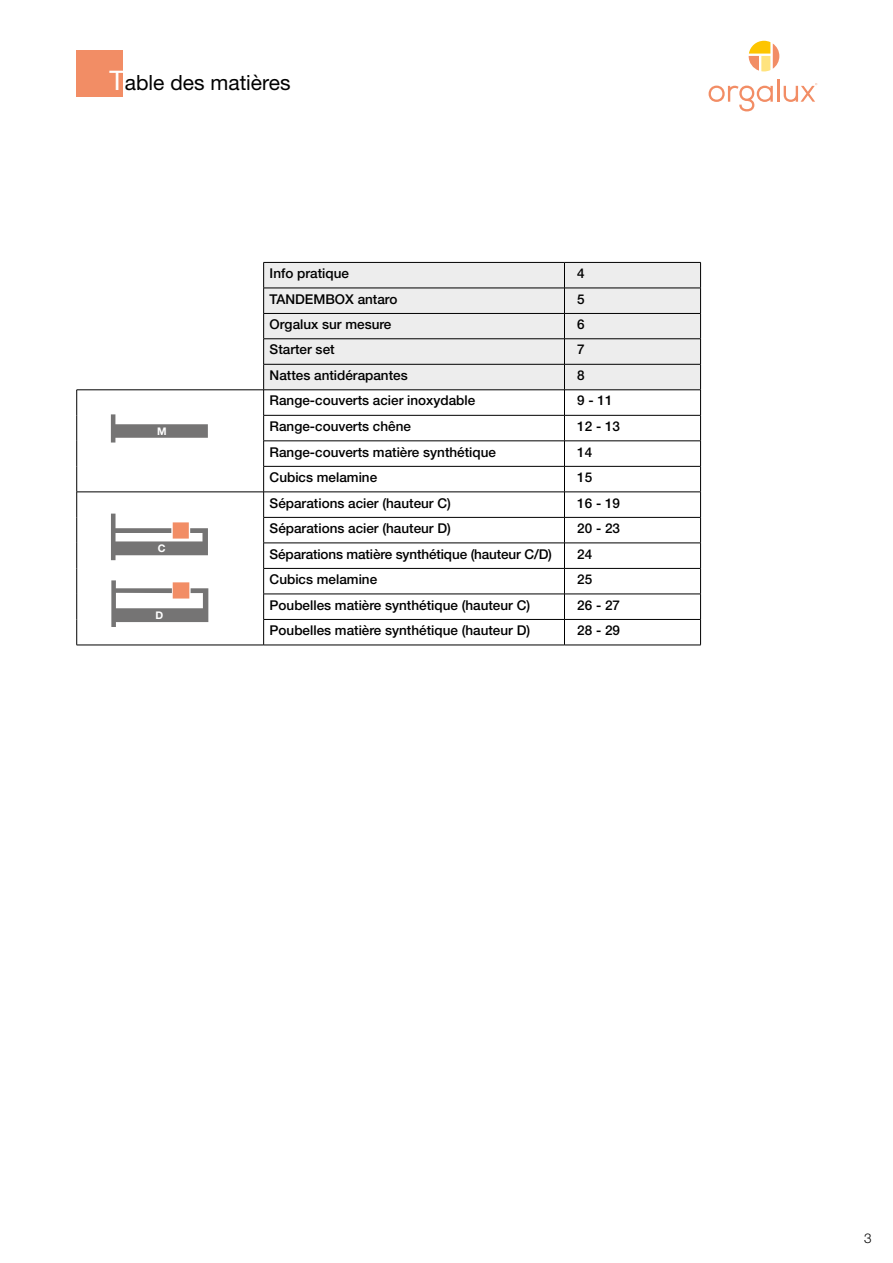
<style>
.page{position:relative;width:893px;height:1263px;background:#fff}
.page>*{position:absolute;margin:0;border:0;box-sizing:border-box;transform-origin:0 0}
.t1{font:21px "Helvetica Neue LT Std";color:#000}
.t2{font:500 13.5px "Helvetica Neue LT Std";color:#000}
.t3{font:300 13.5px "Helvetica Neue LT Std";color:#000}
.t4{font:700 10.5px "Helvetica Neue LT Std";color:#fff}
.s1{font-size:27px;color:#fff}
</style>
<div class="page">
<div style="left:77px;top:50px;width:46px;height:47px;background:#f28d65"></div>
<svg style="left:111px;top:414px;width:97px;height:28px"></svg>
<svg style="left:111px;top:514px;width:97px;height:46px"></svg>
<svg style="left:111px;top:580px;width:97px;height:47px"></svg>
<svg style="left:749px;top:41px;width:30px;height:30px"></svg>
<svg style="left:709px;top:86px;width:64px;height:25px"></svg>
<hr style="left:777px;top:80px;width:2px;height:22px;background:#f28d65">
<svg style="left:784px;top:83px;width:33px;height:19px"></svg>
<div style="left:264px;top:263px;width:436px;height:127px;background:#ededed"></div>
<hr style="left:263px;top:262px;width:301px;height:1px;background:#000">
<hr style="left:564px;top:262px;width:137px;height:1px;background:#000">
<hr style="left:263px;top:288px;width:301px;height:1px;background:#000">
<hr style="left:564px;top:288px;width:137px;height:1px;background:#000">
<hr style="left:263px;top:313px;width:301px;height:1px;background:#000">
<hr style="left:564px;top:313px;width:137px;height:1px;background:#000">
<hr style="left:263px;top:338px;width:301px;height:1px;background:#000">
<hr style="left:564px;top:338px;width:137px;height:1px;background:#000">
<hr style="left:263px;top:364px;width:301px;height:1px;background:#000">
<hr style="left:564px;top:364px;width:137px;height:1px;background:#000">
<hr style="left:264px;top:390px;width:300px;height:1px;background:#000">
<hr style="left:564px;top:390px;width:137px;height:1px;background:#000">
<hr style="left:263px;top:415px;width:301px;height:1px;background:#000">
<hr style="left:564px;top:415px;width:137px;height:1px;background:#000">
<hr style="left:263px;top:441px;width:301px;height:1px;background:#000">
<hr style="left:564px;top:441px;width:137px;height:1px;background:#000">
<hr style="left:263px;top:466px;width:301px;height:1px;background:#000">
<hr style="left:564px;top:466px;width:137px;height:1px;background:#000">
<hr style="left:77px;top:492px;width:187px;height:1px;background:#000">
<hr style="left:264px;top:492px;width:300px;height:1px;background:#000">
<hr style="left:564px;top:492px;width:137px;height:1px;background:#000">
<hr style="left:263px;top:517px;width:301px;height:1px;background:#000">
<hr style="left:564px;top:517px;width:137px;height:1px;background:#000">
<hr style="left:263px;top:543px;width:301px;height:1px;background:#000">
<hr style="left:564px;top:543px;width:137px;height:1px;background:#000">
<hr style="left:263px;top:568px;width:301px;height:1px;background:#000">
<hr style="left:564px;top:568px;width:137px;height:1px;background:#000">
<hr style="left:263px;top:594px;width:301px;height:1px;background:#000">
<hr style="left:564px;top:594px;width:137px;height:1px;background:#000">
<hr style="left:263px;top:619px;width:301px;height:1px;background:#000">
<hr style="left:564px;top:619px;width:137px;height:1px;background:#000">
<svg style="left:564px;top:263px;width:1px;height:382px"></svg>
<svg style="left:700px;top:263px;width:1px;height:382px"></svg>
<hr style="left:264px;top:645px;width:300px;height:1px;background:#000">
<hr style="left:564px;top:645px;width:137px;height:1px;background:#000">
<svg style="left:76px;top:390px;width:1px;height:255px"></svg>
<svg style="left:263px;top:263px;width:1px;height:382px"></svg>
<hr style="left:77px;top:390px;width:187px;height:1px;background:#000">
<hr style="left:77px;top:645px;width:187px;height:1px;background:#000">
<div style="left:173px;top:522px;width:16px;height:17px;background:#f28d65;border:2px solid #f28d65"></div>
<div style="left:173px;top:582px;width:16px;height:16px;background:#f28d65;border:2px solid #f28d65"></div>
<h1 class="t1" style="left:109px;top:70px;width:183px"><span class="s1">T</span>able des matières</h1>
<p class="t4" style="left:157px;top:424px;width:11px">M</p>
<p class="t4" style="left:158px;top:542px;width:9px">C</p>
<p class="t4" style="left:156px;top:609px;width:9px">D</p>
<p class="t2" style="left:270px;top:265px;width:81px">Info pratique</p>
<p class="t2" style="left:577px;top:265px;width:9px">4</p>
<p class="t2" style="left:270px;top:291px;width:129px">TANDEMBOX antaro</p>
<p class="t2" style="left:577px;top:291px;width:9px">5</p>
<p class="t2" style="left:270px;top:316px;width:123px">Orgalux sur mesure</p>
<p class="t2" style="left:577px;top:316px;width:9px">6</p>
<p class="t2" style="left:270px;top:342px;width:67px">Starter set</p>
<p class="t2" style="left:577px;top:342px;width:9px">7</p>
<p class="t2" style="left:270px;top:367px;width:140px">Nattes antidérapantes</p>
<p class="t2" style="left:577px;top:367px;width:9px">8</p>
<p class="t2" style="left:270px;top:393px;width:207px">Range-couverts acier inoxydable</p>
<p class="t2" style="left:577px;top:393px;width:37px">9 - 11</p>
<p class="t2" style="left:270px;top:418px;width:143px">Range-couverts chêne</p>
<p class="t2" style="left:577px;top:418px;width:44px">12 - 13</p>
<p class="t2" style="left:270px;top:444px;width:228px">Range-couverts matière synthétique</p>
<p class="t2" style="left:577px;top:444px;width:17px">14</p>
<p class="t2" style="left:270px;top:469px;width:109px">Cubics melamine</p>
<p class="t2" style="left:577px;top:469px;width:17px">15</p>
<p class="t2" style="left:270px;top:495px;width:183px">Séparations acier (hauteur C)</p>
<p class="t2" style="left:577px;top:495px;width:44px">16 - 19</p>
<p class="t2" style="left:270px;top:520px;width:183px">Séparations acier (hauteur D)</p>
<p class="t2" style="left:577px;top:520px;width:44px">20 - 23</p>
<p class="t2" style="left:270px;top:546px;width:284px">Séparations matière synthétique (hauteur C/D)</p>
<p class="t2" style="left:577px;top:546px;width:17px">24</p>
<p class="t2" style="left:270px;top:571px;width:109px">Cubics melamine</p>
<p class="t2" style="left:577px;top:571px;width:17px">25</p>
<p class="t2" style="left:270px;top:597px;width:262px">Poubelles matière synthétique (hauteur C)</p>
<p class="t2" style="left:577px;top:597px;width:44px">26 - 27</p>
<p class="t2" style="left:270px;top:622px;width:262px">Poubelles matière synthétique (hauteur D)</p>
<p class="t2" style="left:577px;top:622px;width:44px">28 - 29</p>
<p class="t3" style="left:864px;top:1230px;width:9px">3</p>
</div>
